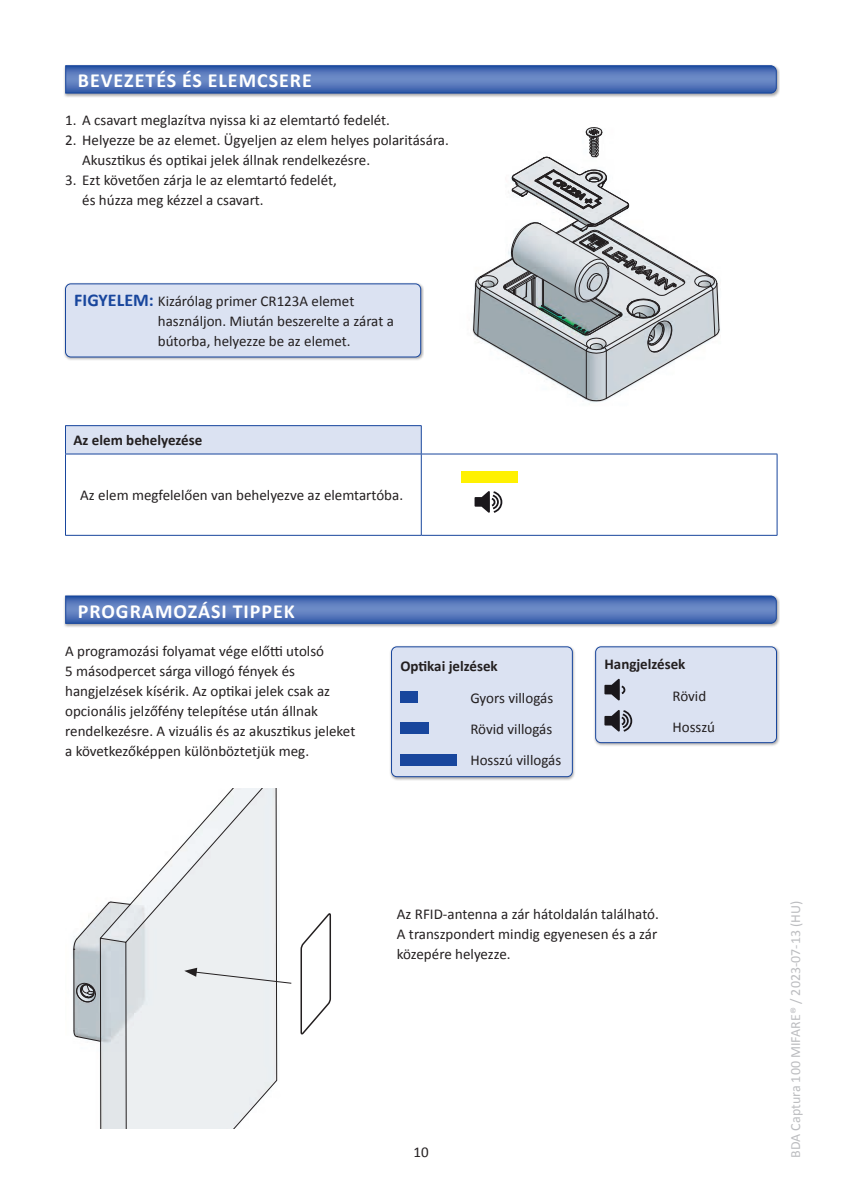
<style>
.page{position:relative;width:842px;height:1191px;background:#fff}
.page>*{position:absolute;margin:0;border:0;box-sizing:border-box;transform-origin:0 0}
.t1{font:700 20px "Calibri";letter-spacing:.05em;color:#fff}
.t2{font:15px/20px "Calibri";color:#231f20}
.t3{font:700 15px "Calibri";color:#231f20}
.t4{font:14px "Calibri";color:#bcbdc0}
.s1{font-weight:700;font-size:18px;color:#18469d}
</style>
<div class="page">
<svg style="left:473px;top:127px;width:247px;height:274px"></svg>
<div style="left:63px;top:64px;width:717px;height:34px;background:#231f20;opacity:.4"></div>
<svg style="left:65px;top:65px;width:712px;height:29px"></svg>
<div style="left:63px;top:282px;width:361px;height:79px;background:#231f20;opacity:.4"></div>
<div style="left:65px;top:284px;width:356px;height:73px;background:#dbe2f2;border-radius:5px"></div>
<div style="left:65px;top:283px;width:356px;height:74px;border:1px solid #18469d;border-radius:5px"></div>
<svg style="left:66px;top:426px;width:711px;height:109px"></svg>
<div style="left:421px;top:454px;width:356px;height:81px;background:#fff"></div>
<hr style="left:65px;top:425px;width:357px;height:1px;background:#18469d">
<svg style="left:65px;top:426px;width:1px;height:28px"></svg>
<svg style="left:421px;top:426px;width:1px;height:28px"></svg>
<hr style="left:65px;top:454px;width:356px;height:1px;background:#18469d">
<hr style="left:65px;top:454px;width:1px;height:81px;background:#18469d">
<hr style="left:421px;top:454px;width:356px;height:1px;background:#18469d">
<hr style="left:421px;top:454px;width:1px;height:81px;background:#18469d">
<hr style="left:777px;top:454px;width:1px;height:81px;background:#18469d">
<hr style="left:65px;top:535px;width:356px;height:1px;background:#18469d">
<hr style="left:421px;top:535px;width:356px;height:1px;background:#18469d">
<div style="left:461px;top:471px;width:57px;height:11px;background:#fff101"></div>
<svg style="left:474px;top:491px;width:28px;height:22px"></svg>
<div style="left:390px;top:645px;width:186px;height:136px;background:#231f20;opacity:.4"></div>
<div style="left:391px;top:647px;width:181px;height:129px;background:#dbe2f2;border-radius:5px"></div>
<div style="left:400px;top:691px;width:17px;height:11px;background:#18469d"></div>
<div style="left:400px;top:722px;width:29px;height:12px;background:#18469d"></div>
<div style="left:400px;top:754px;width:57px;height:11px;background:#18469d"></div>
<div style="left:391px;top:646px;width:182px;height:131px;border:1px solid #18469d;border-radius:5px"></div>
<div style="left:594px;top:645px;width:186px;height:102px;background:#231f20;opacity:.4"></div>
<div style="left:596px;top:647px;width:180px;height:95px;background:#dbe2f2;border-radius:5px"></div>
<svg style="left:604px;top:679px;width:21px;height:21px"></svg>
<svg style="left:604px;top:710px;width:28px;height:22px"></svg>
<div style="left:595px;top:646px;width:182px;height:97px;border:1px solid #18469d;border-radius:5px"></div>
<svg style="left:300px;top:913px;width:31px;height:121px"></svg>
<svg style="left:73px;top:788px;width:219px;height:340px"></svg>
<div style="left:63px;top:594px;width:717px;height:34px;background:#231f20;opacity:.4"></div>
<svg style="left:65px;top:595px;width:712px;height:29px"></svg>
<h1 class="t1" style="left:78px;top:68px;width:236px">BEVEZETÉS ÉS ELEMCSERE</h1>
<p class="t2" style="left:65px;top:110px;width:326px">1. A csavart meglazítva nyissa ki az elemtartó fedelét.</p>
<p class="t2" style="left:82px;top:130px;width:368px;text-indent:-17px">2. Helyezze be az elemet. Ügyeljen az elem helyes polaritására.<br>Akusztikus és optikai jelek állnak rendelkezésre.</p>
<p class="t2" style="left:82px;top:170px;width:256px;text-indent:-17px">3. Ezt követően zárja le az elemtartó fedelét, és húzza meg kézzel a csavart.</p>
<p class="t2" style="left:158px;top:290px;width:238px;text-indent:-84px"><span class="s1">FIGYELEM:</span> Kizárólag primer CR123A elemet használjon. Miután beszerelte a zárat a bútorba, helyezze be az elemet.</p>
<p class="t3" style="left:73px;top:430px;width:130px">Az elem behelyezése</p>
<p class="t2" style="left:80px;top:484px;width:324px">Az elem megfelelően van behelyezve az elemtartóba.</p>
<h1 class="t1" style="left:78px;top:598px;width:218px">PROGRAMOZÁSI TIPPEK</h1>
<p class="t2" style="left:65px;top:640px;width:292px">A programozási folyamat vége előtti utolsó<br>5 másodpercet sárga villogó fények és hangjelzések kísérik. Az optikai jelek csak az opcionális jelzőfény telepítése után állnak rendelkezésre. A vizuális és az akusztikus jeleket a következőképpen különböztetjük meg.</p>
<p class="t3" style="left:400px;top:657px;width:99px">Optikai jelzések</p>
<p class="t2" style="left:470px;top:681px;width:92px;line-height:31.4px">Gyors villogás<br>Rövid villogás<br>Hosszú villogás</p>
<p class="t3" style="left:604px;top:655px;width:83px">Hangjelzések</p>
<p class="t2" style="left:672px;top:679px;width:44px;line-height:31.4px">Rövid<br>Hosszú</p>
<p class="t2" style="left:397px;top:903px;width:263px;text-align:justify">Az RFID-antenna a zár hátoldalán található.<br>A transzpondert mindig egyenesen és a zár közepére helyezze.</p>
<p class="t2" style="left:413px;top:1141px;width:17px">10</p>
<p class="t4" style="left:787px;top:1157px;width:258px;rotate:-90deg">BDA Captura 100 MIFARE® / 2023-07-13 (HU)</p>
</div>
